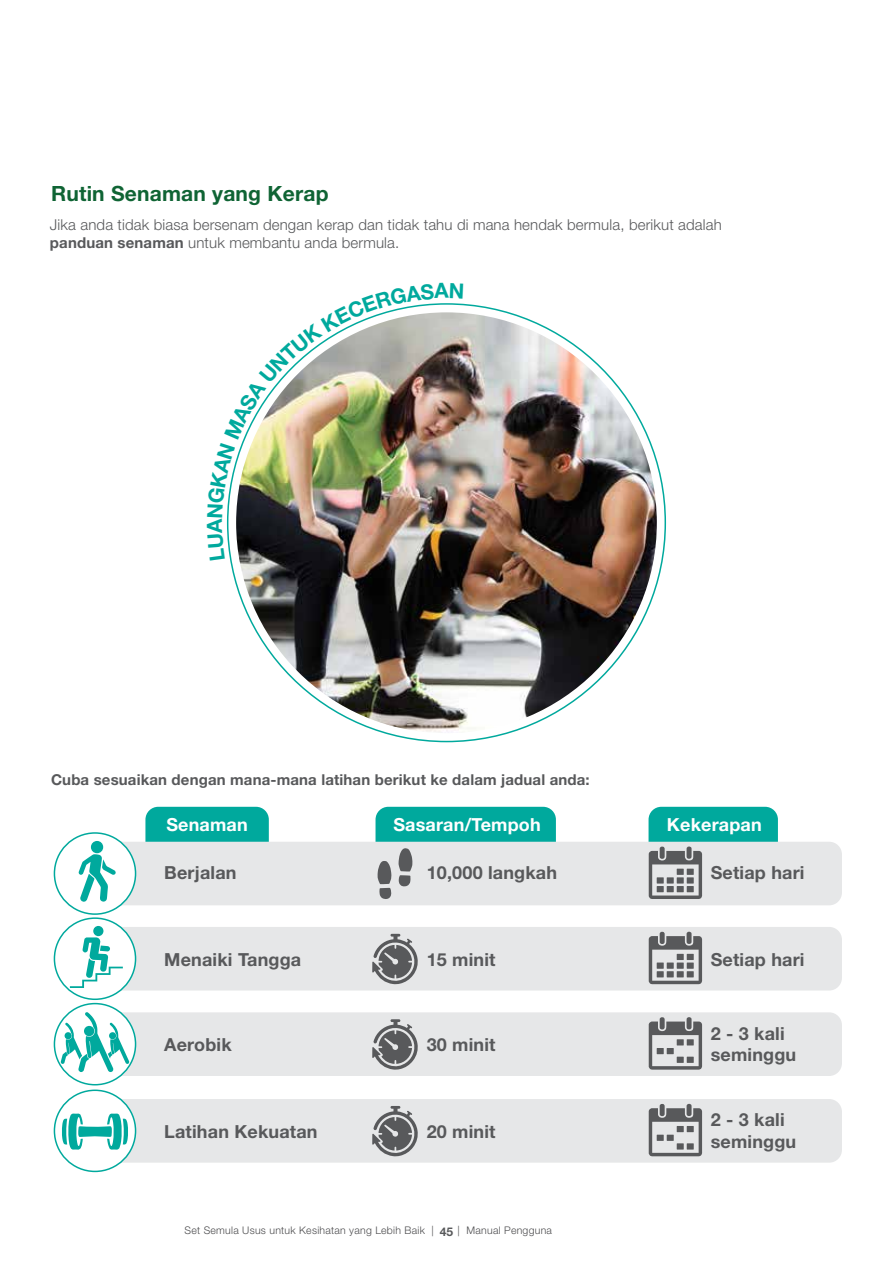
<style>
.page{position:relative;width:893px;height:1263px;background:#fff}
.page>*{position:absolute;margin:0;border:0;box-sizing:border-box;transform-origin:0 0}
.t1{font:700 21px "Helvetica Neue LT Std";letter-spacing:.01em;color:#0f6434}
.t2{font:700 18px/21.6px "Helvetica Neue LT Std";letter-spacing:.01em;color:#58595b}
.t3{font:700 18px "Helvetica Neue LT Std";letter-spacing:.01em;color:#fff}
.t4{font:300 15px/18px "Helvetica Neue LT Std";letter-spacing:.01em;color:#58595b}
.t5{font:700 15px "Helvetica Neue LT Std";letter-spacing:.01em;color:#58595b}
.t6{font:300 10.5px "Helvetica Neue LT Std";letter-spacing:.025em;color:#4d4d4f}
.s1{font-weight:700}
.s2{font-weight:700;font-size:12px;color:#58595b}
</style>
<div class="page">
<div style="left:145px;top:807px;width:124px;height:63px;background:#00a99d;border-radius:13px"></div>
<div style="left:376px;top:807px;width:180px;height:63px;background:#00a99d;border-radius:13px"></div>
<div style="left:648px;top:807px;width:130px;height:63px;background:#00a99d;border-radius:13px"></div>
<img style="left:236px;top:312px;width:421px;height:421px;border-radius:210px">
<div style="left:107px;top:842px;width:735px;height:63px;background:#e6e7e8;border-radius:13px"></div>
<div style="left:107px;top:1012px;width:735px;height:64px;background:#e6e7e8;border-radius:13px"></div>
<div style="left:107px;top:927px;width:735px;height:63px;background:#e6e7e8;border-radius:13px"></div>
<div style="left:107px;top:1099px;width:735px;height:64px;background:#e6e7e8;border-radius:13px"></div>
<div style="left:54px;top:833px;width:82px;height:81px;background:#fff;border-radius:50%"></div>
<div style="left:54px;top:832px;width:82px;height:83px;border:2px solid #00a99d;border-radius:50%"></div>
<svg style="left:54px;top:1003px;width:82px;height:82px"></svg>
<div style="left:54px;top:1003px;width:82px;height:82px;border:2px solid #00a99d;border-radius:50%"></div>
<div style="left:54px;top:918px;width:82px;height:81px;background:#fff;border-radius:50%"></div>
<div style="left:54px;top:917px;width:82px;height:83px;border:2px solid #00a99d;border-radius:50%"></div>
<div style="left:54px;top:1090px;width:82px;height:81px;background:#fff;border-radius:50%"></div>
<div style="left:54px;top:1089px;width:82px;height:83px;border:2px solid #00a99d;border-radius:50%"></div>
<div style="left:91px;top:841px;width:12px;height:12px;background:#00a99d;border-radius:50%"></div>
<svg style="left:78px;top:854px;width:38px;height:48px"></svg>
<svg style="left:378px;top:861px;width:13px;height:38px"></svg>
<svg style="left:399px;top:848px;width:13px;height:38px"></svg>
<svg style="left:649px;top:846px;width:53px;height:53px"></svg>
<svg style="left:649px;top:1017px;width:53px;height:53px"></svg>
<svg style="left:649px;top:932px;width:53px;height:52px"></svg>
<svg style="left:649px;top:1104px;width:53px;height:52px"></svg>
<svg style="left:62px;top:1113px;width:66px;height:37px"></svg>
<div style="left:93px;top:926px;width:10px;height:10px;background:#00a99d;border-radius:50%"></div>
<svg style="left:70px;top:937px;width:53px;height:51px"></svg>
<svg style="left:61px;top:1012px;width:68px;height:60px"></svg>
<svg style="left:372px;top:934px;width:46px;height:50px"></svg>
<svg style="left:372px;top:1019px;width:46px;height:51px"></svg>
<svg style="left:372px;top:1106px;width:46px;height:50px"></svg>
<img style="left:226px;top:303px;width:237px;height:258px">
<p class="t1" style="left:51px;top:180px;width:279px">Rutin Senaman yang Kerap</p>
<p class="t4" style="left:50px;top:215px;width:673px">Jika anda tidak biasa bersenam dengan kerap dan tidak tahu di mana hendak bermula, berikut adalah <span class="s1">panduan senaman</span> untuk membantu anda bermula.</p>
<p class="t5" style="left:51px;top:770px;width:540px">Cuba sesuaikan dengan mana-mana latihan berikut ke dalam jadual anda:</p>
<p class="t3" style="left:166px;top:813px;width:83px">Senaman</p>
<p class="t3" style="left:393px;top:813px;width:149px">Sasaran/Tempoh</p>
<p class="t3" style="left:667px;top:813px;width:96px">Kekerapan</p>
<p class="t2" style="left:164px;top:861px;width:74px">Berjalan</p>
<p class="t2" style="left:427px;top:861px;width:132px">10,000 langkah</p>
<p class="t2" style="left:164px;top:948px;width:138px">Menaiki Tangga</p>
<p class="t2" style="left:427px;top:948px;width:70px">15 minit</p>
<p class="t2" style="left:164px;top:1033px;width:69px">Aerobik</p>
<p class="t2" style="left:427px;top:1033px;width:70px">30 minit</p>
<p class="t2" style="left:164px;top:1120px;width:155px">Latihan Kekuatan</p>
<p class="t2" style="left:427px;top:1120px;width:70px">20 minit</p>
<p class="t6" style="left:185px;top:1224px;width:369px">Set Semula Usus untuk Kesihatan yang Lebih Baik | <span class="s2">45</span> | Manual Pengguna</p>
<p class="t2" style="left:711px;top:861px;width:95px">Setiap hari</p>
<p class="t2" style="left:711px;top:948px;width:95px">Setiap hari</p>
<p class="t2" style="left:711px;top:1022px;width:87px">2 - 3 kali seminggu</p>
<p class="t2" style="left:711px;top:1109px;width:87px">2 - 3 kali seminggu</p>
</div>
